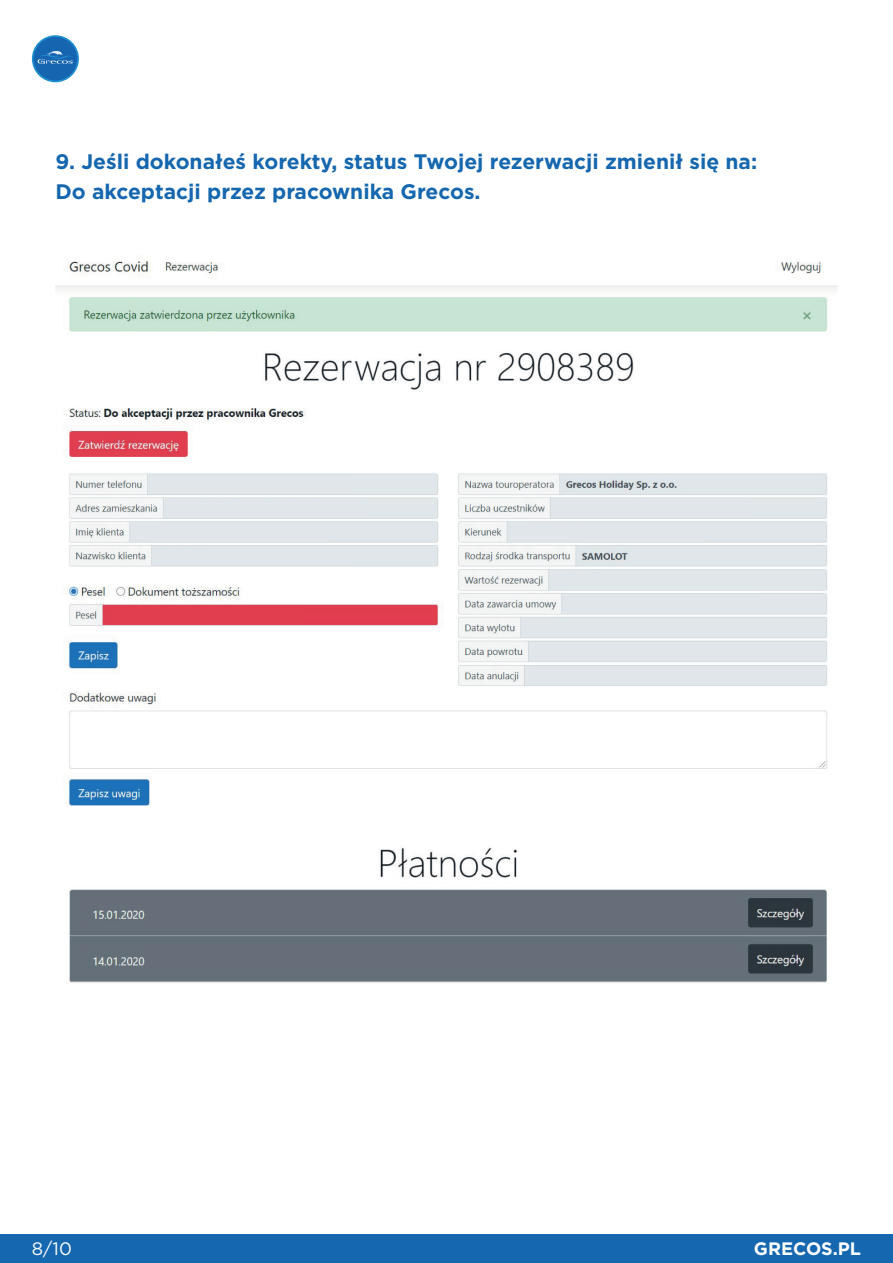
<style>
.page{position:relative;width:893px;height:1263px;background:#fff}
.page>*{position:absolute;margin:0;border:0;box-sizing:border-box;transform-origin:0 0}
.t1{font:700 21px/30px "Gotham";color:#1567af}
.t2{font:700 18px "Gotham";color:#fff}
.t3{font:18px "Gotham";color:#fff}
</style>
<div class="page">
<img style="left:55px;top:260px;width:783px;height:723px">
<div style="left:0;top:1234px;width:893px;height:29px;background:#1567af"></div>
<svg style="left:32px;top:35px;width:47px;height:47px"></svg>
<p class="t1" style="left:55px;top:147px;width:703px">9. Jeśli dokonałeś korekty, status Twojej rezerwacji zmienił się na:<br>Do akceptacji przez pracownika Grecos.</p>
<p class="t3" style="left:32px;top:1237px;width:41px">8/10</p>
<p class="t2" style="left:754px;top:1236px;width:109px">GRECOS.PL</p>
</div>
